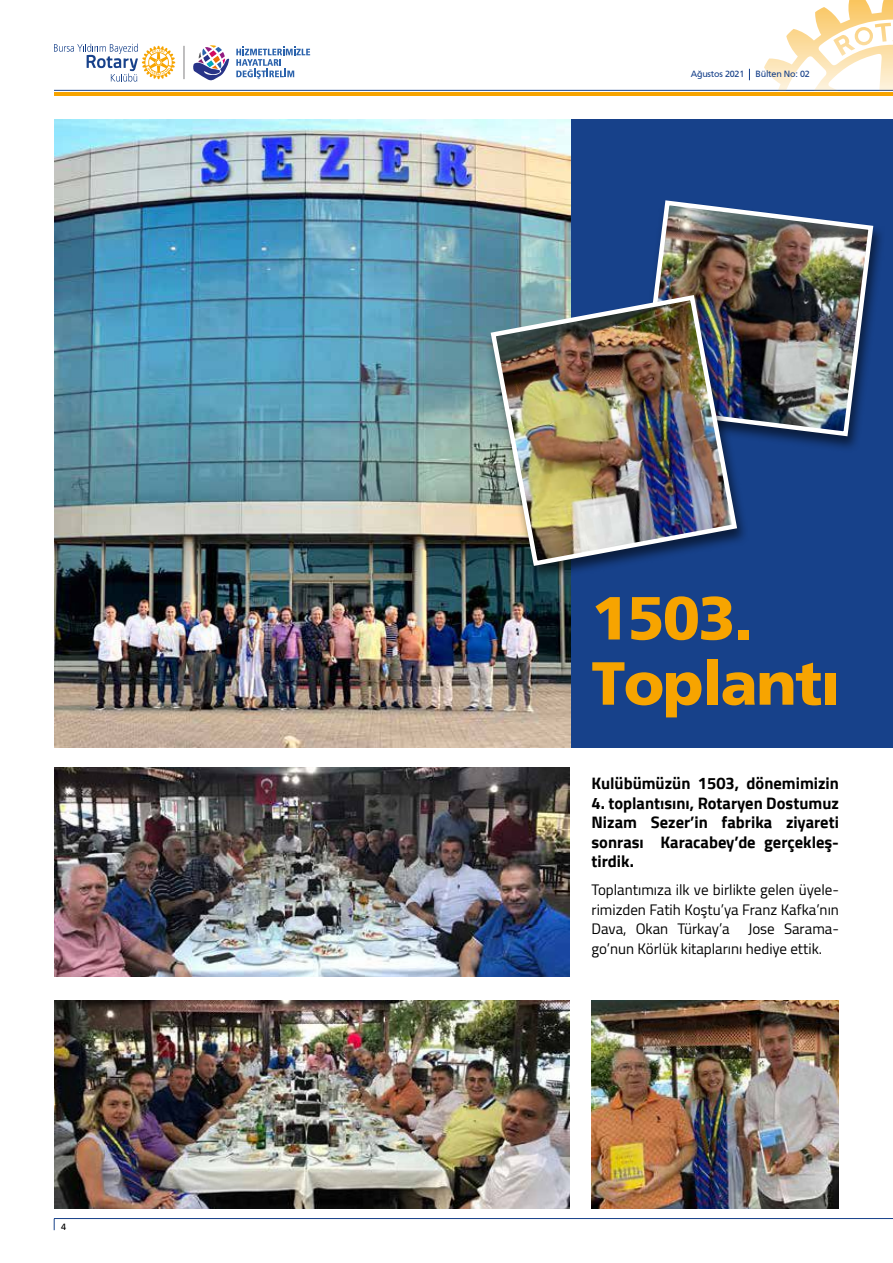
<style>
.page{position:relative;width:893px;height:1263px;background:#fff}
.page>*{position:absolute;margin:0;border:0;box-sizing:border-box;transform-origin:0 0}
.t1{font:900 60.75px/65.1px "Frutiger";letter-spacing:-.025em;color:#f7a400}
.t2{font:700 16.5px/19.5px "Cairo";color:#000;text-align:justify}
.t3{font:15px/19.5px "Cairo";color:#000;text-align:justify}
.t4{font:9px "Frutiger";letter-spacing:-.025em;color:#17418a}
.t5{font:9px "Frutiger";color:#000}
</style>
<div class="page">
<hr style="left:54px;top:92px;width:839px;height:3px;background:#f7a400">
<hr style="left:54px;top:90px;width:839px;height:1px;background:#17418a">
<hr style="left:54px;top:1218px;width:839px;height:1px;background:#17418a">
<hr style="left:183px;top:46px;width:2px;height:33px;background:#9c9a9c">
<svg style="left:236px;top:47px;width:74px;height:32px"></svg>
<svg style="left:193px;top:45px;width:36px;height:36px"></svg>
<svg style="left:54px;top:44px;width:121px;height:38px"></svg>
<svg style="left:747px;top:0;width:146px;height:90px"></svg>
<div style="left:377px;top:119px;width:516px;height:628px;background:#17418a"></div>
<img style="left:54px;top:119px;width:516px;height:628px">
<img style="left:591px;top:1000px;width:248px;height:209px">
<div style="left:635px;top:200px;width:250px;height:252px;background:#000;opacity:.55"></div>
<img style="left:637px;top:200px;width:239px;height:239px">
<img style="left:54px;top:767px;width:516px;height:209px">
<img style="left:54px;top:1000px;width:516px;height:209px">
<div style="left:486px;top:294px;width:263px;height:288px;background:#000;opacity:.55"></div>
<img style="left:488px;top:292px;width:252px;height:276px">
<p class="t5" style="left:61px;top:1222px;width:7px">4</p>
<p class="t4" style="left:691px;top:69px;width:121px">Ağustos 2021 Bülten No: 02</p>
<h1 class="t1" style="left:591px;top:585px;width:251px">1503.<br>Toplantı</h1>
<p class="t2" style="left:591px;top:774px;width:249px">Kulübümüzün 1503, dönemimizin</p>
<p class="t2" style="left:591px;top:793px;width:249px">4. toplantısını, Rotaryen Dostumuz Nizam Sezer’in fabrika ziyareti sonrası Karacabey’de gerçekleş&shy;tirdik.</p>
<p class="t3" style="left:591px;top:880px;width:249px">Toplantımıza ilk ve birlikte gelen üyele&shy;rimizden Fatih Koştu’ya Franz Kafka’nın Dava, Okan Türkay’a Jose Sarama&shy;go’nun Körlük kitaplarını hediye ettik.</p>
</div>
